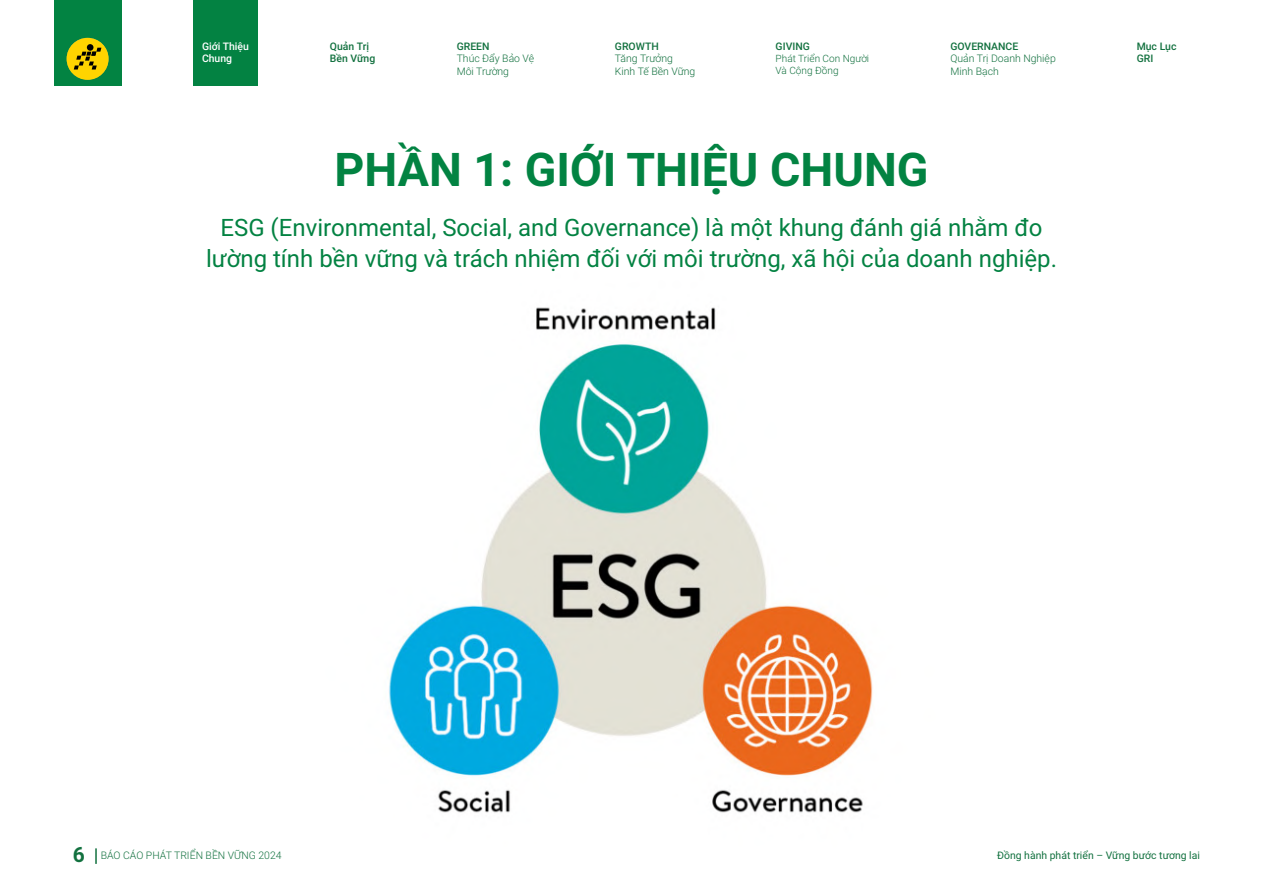
<style>
.page{position:relative;width:1263px;height:893px;background:#fff}
.page>*{position:absolute;margin:0;border:0;box-sizing:border-box;transform-origin:0 0}
.t1{font:700 46.5px "Roboto";color:#028342}
.t2{font:24px/31.5px "Roboto";color:#038242;text-align:center}
.t3{font:300 10.5px/12.5px "Roboto";color:#12713f}
.t4{font:500 10.5px/12.5px "Roboto";color:#12713f}
.t5{font:10.5px "Roboto";color:#12713f}
.t6{font:500 10.5px/12.5px "Roboto";color:#fff}
.t7{font:300 10.05px/12px "Roboto";color:#12713f}
.s1{font-weight:700;font-size:21px}
</style>
<div class="page">
<img style="left:389px;top:307px;width:484px;height:506px">
<svg style="left:95px;top:848px;width:2px;height:16px"></svg>
<div style="left:54px;top:0;width:67px;height:85px;background:#028342"></div>
<svg style="left:67px;top:38px;width:41px;height:42px"></svg>
<div style="left:87px;top:44px;width:6px;height:7px;background:#000;border-radius:50%"></div>
<div style="left:193px;top:0;width:64px;height:85px;background:#038242"></div>
<p class="t6" style="left:202px;top:40px;width:48px">Giới Thiệu<br>Chung</p>
<p class="t4" style="left:330px;top:40px;width:47px">Quản Trị<br>Bền Vững</p>
<p class="t4" style="left:457px;top:40px;width:34px">GREEN</p>
<p class="t3" style="left:457px;top:52px;width:79px">Thúc Đẩy Bảo Vệ<br>Môi Trường</p>
<p class="t4" style="left:615px;top:40px;width:45px">GROWTH</p>
<p class="t3" style="left:615px;top:52px;width:82px">Tăng Trưởng<br>Kinh Tế Bền Vững</p>
<p class="t4" style="left:776px;top:40px;width:36px">GIVING</p>
<p class="t7" style="left:776px;top:52px;width:95px">Phát Triển Con Người<br>Và Cộng Đồng</p>
<p class="t4" style="left:950px;top:40px;width:69px">GOVERNANCE</p>
<p class="t3" style="left:950px;top:52px;width:107px">Quản Trị Doanh Nghiệp<br>Minh Bạch</p>
<p class="t4" style="left:1137px;top:40px;width:41px">Mục Lục<br>GRI</p>
<h1 class="t1" style="left:334px;top:137px;width:595px">PHẦN 1: GIỚI THIỆU CHUNG</h1>
<p class="t2" style="left:206px;top:211px;width:852px">ESG (Environmental, Social, and Governance) là một khung đánh giá nhằm đo lường tính bền vững và trách nhiệm đối với môi trường, xã hội của doanh nghiệp.</p>
<p class="t3" style="left:73px;top:849px;width:210px"><span class="s1">6</span> BÁO CÁO PHÁT TRIỂN BỀN VỮNG 2024</p>
<p class="t5" style="left:997px;top:848px;width:204px">Đồng hành phát triển – Vững bước tương lai</p>
</div>
